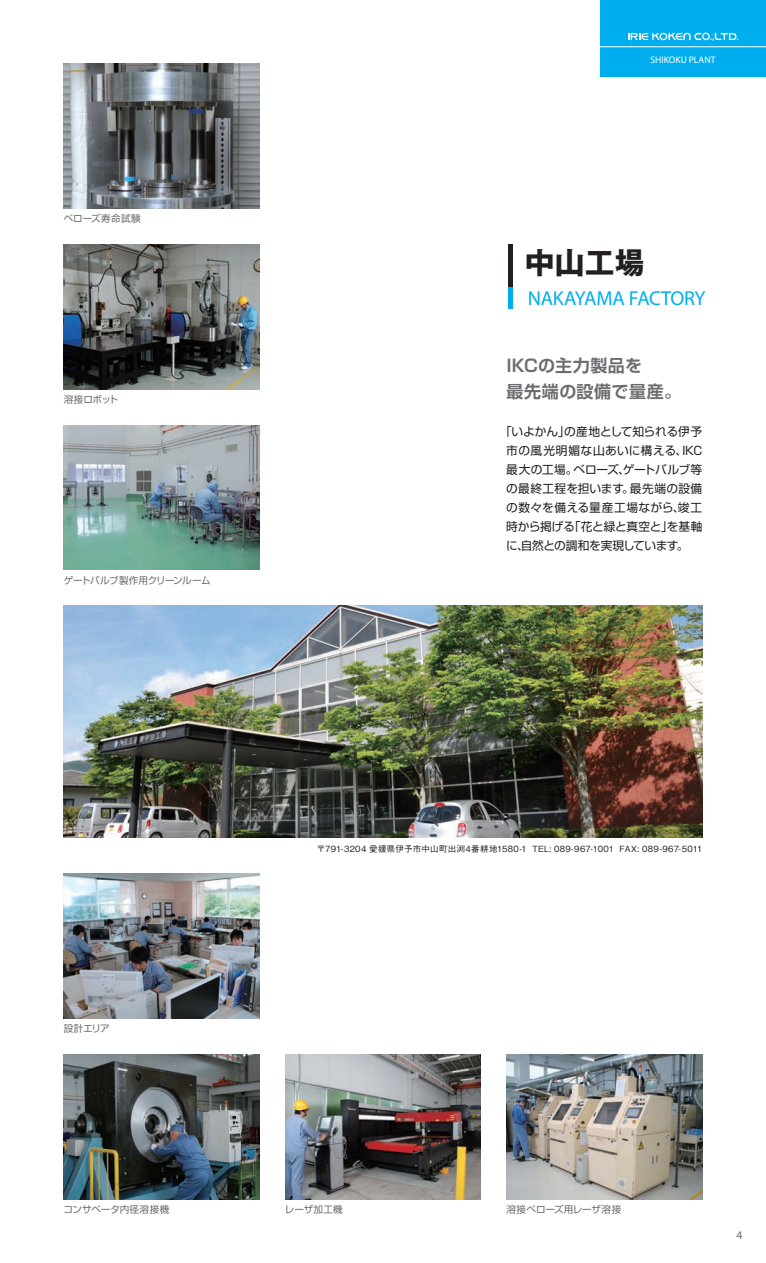
<style>
.page{position:relative;width:766px;height:1263px;background:#fff}
.page>*{position:absolute;margin:0;border:0;box-sizing:border-box;transform-origin:0 0}
.t1{font:700 29.7px "Gothic MB101 Pro";color:#231f20}
.t2{font:20.25px "Myriad Pro";letter-spacing:-.02em;color:#00aeef}
.t3{font:700 16.95px "Shin Go Pro De";letter-spacing:.025em;color:#6c6d70}
.t4{font:11.7px/19.2px "Shin Go Pro";letter-spacing:-.015em;color:#231f20;text-align:justify}
.t5{font:11.7px "Myriad Pro";color:#6c6d70}
.t6{font:9.6px "Shin Go Pro";letter-spacing:-.005em;color:#6c6d70}
.t7{font:9.6px "Shin Go Pro";letter-spacing:-.045em;color:#6c6d70}
.t8{font:9.6px "Myriad Pro";color:#fff}
.t9{font:9.6px "Shin Go Pro";letter-spacing:.035em;color:#6c6d70}
.t10{font:500 8.55px "Gothic BBB Pro";letter-spacing:.035em;color:#231f20}
</style>
<div class="page">
<div style="left:600px;top:0;width:165px;height:77px;background:#00aeef"></div>
<hr style="left:600px;top:46px;width:165px;height:1px;background:#fff">
<svg style="left:628px;top:33px;width:110px;height:8px"></svg>
<hr style="left:508px;top:287px;width:4px;height:21px;background:#00aeef">
<hr style="left:508px;top:244px;width:4px;height:43px;background:#231f20">
<img style="left:64px;top:606px;width:638px;height:232px">
<img style="left:64px;top:64px;width:195px;height:144px">
<img style="left:64px;top:244px;width:195px;height:145px">
<img style="left:64px;top:425px;width:195px;height:145px">
<img style="left:506px;top:1054px;width:196px;height:145px">
<img style="left:64px;top:1054px;width:195px;height:145px">
<img style="left:64px;top:874px;width:195px;height:144px">
<img style="left:285px;top:1054px;width:195px;height:145px">
<p class="t9" style="left:64px;top:211px;width:78px">ベローズ寿命試験</p>
<p class="t6" style="left:64px;top:391px;width:56px">溶接ロボット</p>
<p class="t7" style="left:64px;top:572px;width:148px">ゲートバルブ製作用クリーンルーム</p>
<p class="t8" style="left:650px;top:54px;width:66px">SHIKOKU PLANT</p>
<p class="t1" style="left:524px;top:238px;width:121px">中山工場</p>
<p class="t2" style="left:527px;top:286px;width:179px">NAKAYAMA FACTORY</p>
<p class="t3" style="left:506px;top:352px;width:137px">IKCの主力製品を</p>
<p class="t3" style="left:506px;top:377px;width:176px">最先端の設備で量産。</p>
<p class="t4" style="left:506px;top:420px;width:198px;text-indent:-6px">「いよかん」の産地として知られる伊予市の風光明媚な山あいに構える、IKC最大の工場。ベローズ、ゲートバルブ等の最終工程を担います。最先端の設備の数々を備える量産工場ながら、竣工時から掲げる「花と緑と真空と」を基軸に、自然との調和を実現しています。</p>
<p class="t10" style="left:317px;top:841px;width:387px">〒791-3204 愛媛県伊予市中山町出渕4番耕地1580-1 TEL: 089-967-1001 FAX: 089-967-5011</p>
<p class="t6" style="left:64px;top:1021px;width:48px">設計エリア</p>
<p class="t6" style="left:64px;top:1201px;width:107px">コンサベータ内径溶接機</p>
<p class="t6" style="left:285px;top:1201px;width:59px">レーザ加工機</p>
<p class="t6" style="left:506px;top:1201px;width:116px">溶接ベローズ用レーザ溶接</p>
<p class="t5" style="left:736px;top:1227px;width:7px">4</p>
</div>
